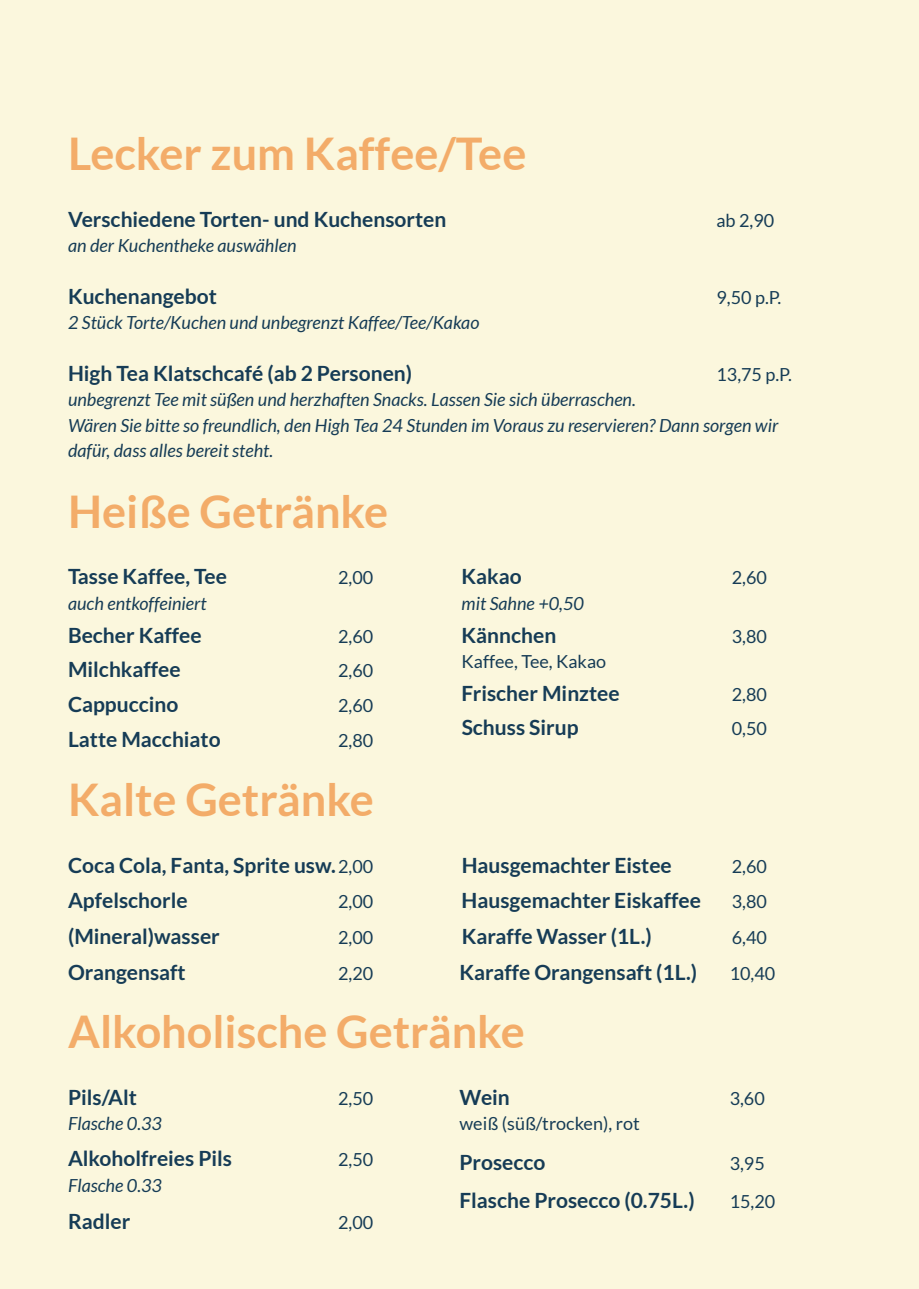
<style>
.page{position:relative;width:919px;height:1289px;background:#fff}
.page>*{position:absolute;margin:0;border:0;box-sizing:border-box;transform-origin:0 0}
.t1{font:700 45px "Lato";color:#f3ac69}
.t2{font:700 21px "Lato";color:#163c56}
.t3{font:italic 18px/25.5px "Lato";color:#163c56}
.t4{font:18px "Lato";color:#163c56}
.s1{font-weight:400;font-size:18px}
</style>
<div class="page">
<div style="left:0;top:0;width:918px;height:1288px;background:#fbf7dd"></div>
<p class="t1" style="left:68px;top:128px;width:460px">Lecker zum Kaffee/Tee</p>
<p class="t2" style="left:68px;top:207px;width:380px">Verschiedene Torten- und Kuchensorten</p>
<p class="t4" style="left:716px;top:210px;width:59px">ab 2,90</p>
<p class="t3" style="left:68px;top:233px;width:230px">an der Kuchentheke auswählen</p>
<p class="t2" style="left:68px;top:284px;width:150px">Kuchenangebot</p>
<p class="t4" style="left:716px;top:287px;width:66px">9,50 p.P.</p>
<p class="t3" style="left:68px;top:310px;width:413px">2 Stück Torte/Kuchen und unbegrenzt Kaffee/Tee/Kakao</p>
<p class="t2" style="left:68px;top:361px;width:345px">High Tea Klatschcafé (ab 2 Personen)</p>
<p class="t4" style="left:716px;top:364px;width:77px">13,75 p.P.</p>
<p class="t3" style="left:68px;top:387px;width:569px">unbegrenzt Tee mit süßen und herzhaften Snacks. Lassen Sie sich überraschen.</p>
<p class="t3" style="left:68px;top:413px;width:711px">Wären Sie bitte so freundlich, den High Tea 24 Stunden im Voraus zu reservieren? Dann sorgen wir dafür, dass alles bereit steht.</p>
<p class="t1" style="left:68px;top:485px;width:321px">Heiße Getränke</p>
<p class="t2" style="left:68px;top:565px;width:160px">Tasse Kaffee, Tee</p>
<p class="t4" style="left:338px;top:568px;width:37px">2,00</p>
<p class="t3" style="left:68px;top:591px;width:140px">auch entkoffeiniert</p>
<p class="t2" style="left:68px;top:623px;width:135px">Becher Kaffee</p>
<p class="t4" style="left:338px;top:626px;width:37px">2,60</p>
<p class="t2" style="left:68px;top:657px;width:114px">Milchkaffee</p>
<p class="t4" style="left:338px;top:660px;width:37px">2,60</p>
<p class="t2" style="left:68px;top:692px;width:112px">Cappuccino</p>
<p class="t4" style="left:338px;top:695px;width:37px">2,60</p>
<p class="t2" style="left:68px;top:727px;width:154px">Latte Macchiato</p>
<p class="t4" style="left:338px;top:730px;width:37px">2,80</p>
<p class="t1" style="left:68px;top:774px;width:307px">Kalte Getränke</p>
<p class="t2" style="left:68px;top:853px;width:307px">Coca Cola, Fanta, Sprite usw.<span class="s1">2,00</span></p>
<p class="t2" style="left:68px;top:887px;width:121px">Apfelschorle</p>
<p class="t4" style="left:338px;top:891px;width:37px">2,00</p>
<p class="t2" style="left:68px;top:924px;width:153px">(Mineral)wasser</p>
<p class="t4" style="left:338px;top:927px;width:37px">2,00</p>
<p class="t2" style="left:68px;top:960px;width:119px">Orangensaft</p>
<p class="t4" style="left:338px;top:963px;width:37px">2,20</p>
<p class="t2" style="left:461px;top:565px;width:62px">Kakao</p>
<p class="t4" style="left:731px;top:568px;width:37px">2,60</p>
<p class="t3" style="left:461px;top:591px;width:124px">mit Sahne +0,50</p>
<p class="t2" style="left:461px;top:623px;width:96px">Kännchen</p>
<p class="t4" style="left:731px;top:626px;width:37px">3,80</p>
<p class="t4" style="left:461px;top:651px;width:146px">Kaffee, Tee, Kakao</p>
<p class="t2" style="left:461px;top:681px;width:159px">Frischer Minztee</p>
<p class="t4" style="left:731px;top:684px;width:37px">2,80</p>
<p class="t2" style="left:461px;top:715px;width:118px">Schuss Sirup</p>
<p class="t4" style="left:731px;top:718px;width:37px">0,50</p>
<p class="t2" style="left:461px;top:853px;width:212px">Hausgemachter Eistee</p>
<p class="t4" style="left:731px;top:856px;width:37px">2,60</p>
<p class="t2" style="left:461px;top:887px;width:241px">Hausgemachter Eiskaffee</p>
<p class="t4" style="left:731px;top:891px;width:37px">3,80</p>
<p class="t2" style="left:461px;top:924px;width:192px">Karaffe Wasser (1L.)</p>
<p class="t4" style="left:731px;top:927px;width:37px">6,40</p>
<p class="t2" style="left:459px;top:960px;width:239px">Karaffe Orangensaft (1L.)</p>
<p class="t4" style="left:729px;top:963px;width:47px">10,40</p>
<p class="t1" style="left:68px;top:1005px;width:458px">Alkoholische Getränke</p>
<p class="t2" style="left:68px;top:1085px;width:70px">Pils/Alt</p>
<p class="t4" style="left:338px;top:1088px;width:37px">2,50</p>
<p class="t3" style="left:68px;top:1111px;width:95px">Flasche 0.33</p>
<p class="t2" style="left:68px;top:1146px;width:165px">Alkoholfreies Pils</p>
<p class="t4" style="left:338px;top:1149px;width:37px">2,50</p>
<p class="t3" style="left:68px;top:1172px;width:95px">Flasche 0.33</p>
<p class="t2" style="left:68px;top:1208px;width:64px">Radler</p>
<p class="t4" style="left:338px;top:1211px;width:37px">2,00</p>
<p class="t2" style="left:459px;top:1085px;width:52px">Wein</p>
<p class="t4" style="left:729px;top:1088px;width:37px">3,60</p>
<p class="t4" style="left:459px;top:1113px;width:182px">weiß (süß/trocken), rot</p>
<p class="t2" style="left:459px;top:1149px;width:87px">Prosecco</p>
<p class="t4" style="left:729px;top:1153px;width:37px">3,95</p>
<p class="t2" style="left:459px;top:1188px;width:237px">Flasche Prosecco (0.75L.)</p>
<p class="t4" style="left:729px;top:1191px;width:47px">15,20</p>
</div>
